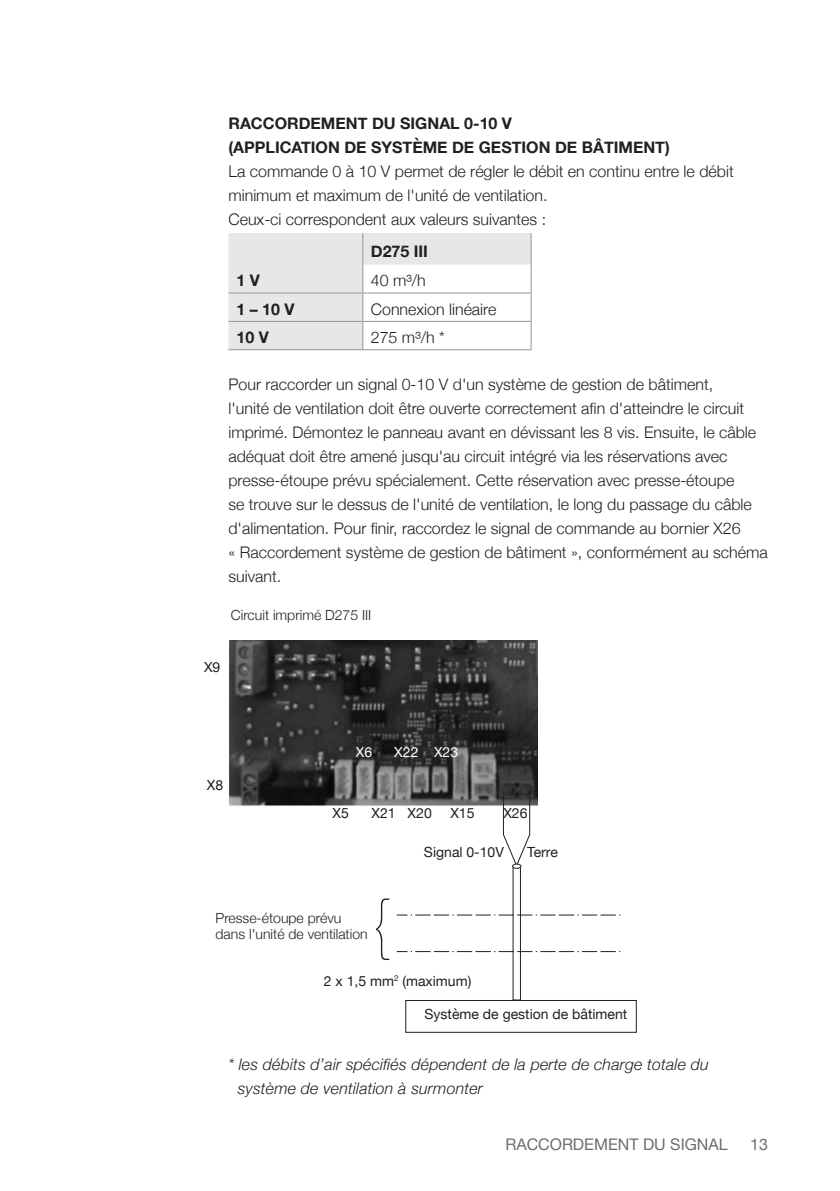
<style>
.page{position:relative;width:840px;height:1191px;background:#fff}
.page>*{position:absolute;margin:0;border:0;box-sizing:border-box;transform-origin:0 0}
.t1{font:300 16px/24px "Helvetica Neue";color:#231f20}
.t2{font:italic 300 16px "Helvetica Neue";letter-spacing:.01em;color:#231f20}
.t3{font:700 16px "Helvetica Neue";color:#231f20}
.t4{font:16px "Helvetica Neue";color:#6c6d70}
.t5{font:14px "Helvetica Neue";color:#231f20}
.t6{font:300 14px "Helvetica Neue";color:#231f20}
.t7{font:14px "Helvetica Neue";color:#fff}
</style>
<div class="page">
<svg style="left:228px;top:233px;width:303px;height:117px"></svg>
<img style="left:229px;top:640px;width:308px;height:166px">
<svg style="left:396px;top:951px;width:224px;height:1px"></svg>
<svg style="left:396px;top:914px;width:224px;height:1px"></svg>
<div style="left:405px;top:1000px;width:231px;height:32px;border:1px solid #231f20"></div>
<div style="left:512px;top:863px;width:9px;height:6px;border:1px solid #231f20;border-radius:50%"></div>
<svg style="left:502px;top:794px;width:28px;height:74px"></svg>
<p class="t3" style="left:228px;top:111px;width:285px">RACCORDEMENT DU SIGNAL 0-10 V</p>
<p class="t3" style="left:228px;top:135px;width:442px">(APPLICATION DE SYSTÈME DE GESTION DE BÂTIMENT)</p>
<p class="t1" style="left:228px;top:158px;width:506px">La commande 0 à 10 V permet de régler le débit en continu entre le débit minimum et maximum de l'unité de ventilation.</p>
<p class="t1" style="left:228px;top:206px;width:319px">Ceux-ci correspondent aux valeurs suivantes :</p>
<p class="t3" style="left:370px;top:238px;width:59px">D275 III</p>
<p class="t3" style="left:236px;top:268px;width:25px">1 V</p>
<p class="t1" style="left:370px;top:267px;width:56px">40 m³/h</p>
<p class="t3" style="left:236px;top:297px;width:60px">1 – 10 V</p>
<p class="t1" style="left:370px;top:296px;width:127px">Connexion linéaire</p>
<p class="t3" style="left:236px;top:325px;width:34px">10 V</p>
<p class="t1" style="left:370px;top:324px;width:75px">275 m³/h *</p>
<p class="t1" style="left:228px;top:371px;width:540px">Pour raccorder un signal 0-10 V d'un système de gestion de bâtiment,<br>l'unité de ventilation doit être ouverte correctement afin d'atteindre le circuit imprimé. Démontez le panneau avant en dévissant les 8 vis. Ensuite, le câble adéquat doit être amené jusqu'au circuit intégré via les réservations avec presse-étoupe prévu spécialement. Cette réservation avec presse-étoupe<br>se trouve sur le dessus de l'unité de ventilation, le long du passage du câble d'alimentation. Pour finir, raccordez le signal de commande au bornier X26<br>« Raccordement système de gestion de bâtiment », conformément au schéma suivant.</p>
<p class="t6" style="left:231px;top:604px;width:142px">Circuit imprimé D275 III</p>
<p class="t5" style="left:204px;top:657px;width:18px">X9</p>
<p class="t5" style="left:207px;top:775px;width:18px">X8</p>
<p class="t7" style="left:355px;top:741px;width:18px">X6</p>
<p class="t7" style="left:394px;top:741px;width:65px">X22 X23</p>
<p class="t5" style="left:332px;top:803px;width:18px">X5</p>
<p class="t5" style="left:371px;top:803px;width:26px">X21</p>
<p class="t5" style="left:407px;top:803px;width:26px">X20</p>
<p class="t5" style="left:450px;top:803px;width:26px">X15</p>
<p class="t5" style="left:503px;top:803px;width:26px">X26</p>
<p class="t5" style="left:423px;top:842px;width:81px">Signal 0-10V</p>
<p class="t5" style="left:527px;top:842px;width:32px">Terre</p>
<p class="t6" style="left:215px;top:906px;width:127px">Presse-étoupe prévu</p>
<p class="t6" style="left:215px;top:923px;width:153px">dans l'unité de ventilation</p>
<p class="t5" style="left:324px;top:970px;width:149px">2 x 1,5 mm<sup>2</sup> (maximum)</p>
<p class="t5" style="left:424px;top:1003px;width:204px">Système de gestion de bâtiment</p>
<p class="t2" style="left:228px;top:1051px;width:481px">* les débits d’air spécifiés dépendent de la perte de charge totale du</p>
<p class="t2" style="left:237px;top:1075px;width:247px">système de ventilation à surmonter</p>
<p class="t4" style="left:505px;top:1132px;width:224px">RACCORDEMENT DU SIGNAL</p>
<p class="t4" style="left:749px;top:1132px;width:19px">13</p>
</div>
